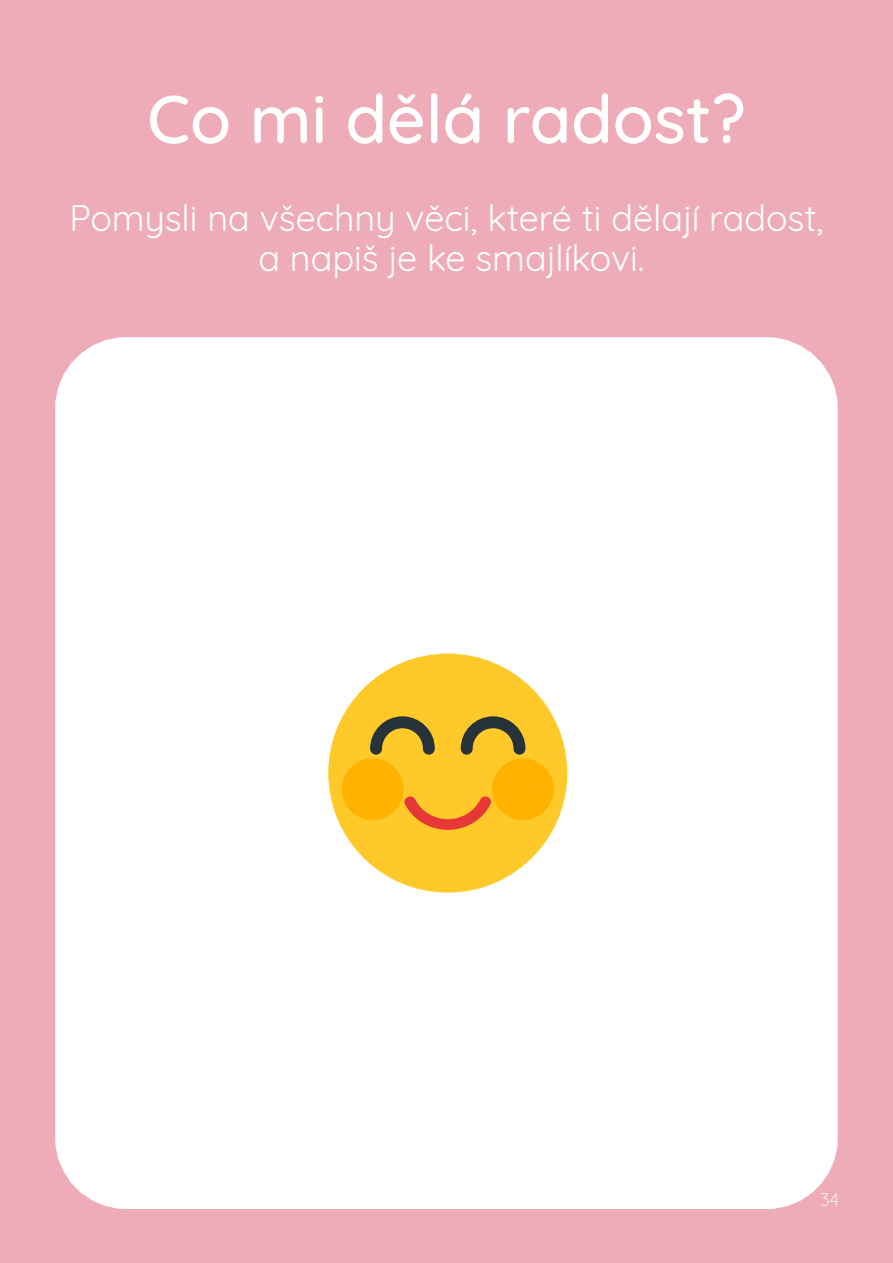
<style>
.page{position:relative;width:893px;height:1263px;background:#eeacb8}
.page>*{position:absolute;margin:0;border:0;box-sizing:border-box;transform-origin:0 0}
.t1{font:500 67.5px "Quicksand";color:#fff}
.t2{font:36px/40.5px "Quicksand";color:#fff;text-align:center}
.t3{font:300 18px "Quicksand";color:#fff}
</style>
<div class="page">
<div style="left:109px;top:390px;width:675px;height:766px;background:#fff;border-radius:18px"></div>
<div style="left:55px;top:337px;width:783px;height:872px;border:106px solid #fff;border-radius:18px"></div>
<div style="left:328px;top:654px;width:239px;height:238px;background:#ffc929;border-radius:50%"></div>
<div style="left:492px;top:758px;width:62px;height:62px;background:#ffb300;border-radius:50%"></div>
<div style="left:342px;top:758px;width:61px;height:62px;background:#ffb300;border-radius:50%"></div>
<svg style="left:404px;top:796px;width:87px;height:34px"></svg>
<svg style="left:370px;top:716px;width:65px;height:39px"></svg>
<svg style="left:461px;top:716px;width:64px;height:39px"></svg>
<p class="t1" style="left:147px;top:65px;width:600px">Co mi dělá radost?</p>
<p class="t2" style="left:69px;top:194px;width:756px">Pomysli na všechny věci, které ti dělají radost, a napiš je ke smajlíkovi.</p>
<p class="t3" style="left:820px;top:1186px;width:20px">34</p>
</div>
